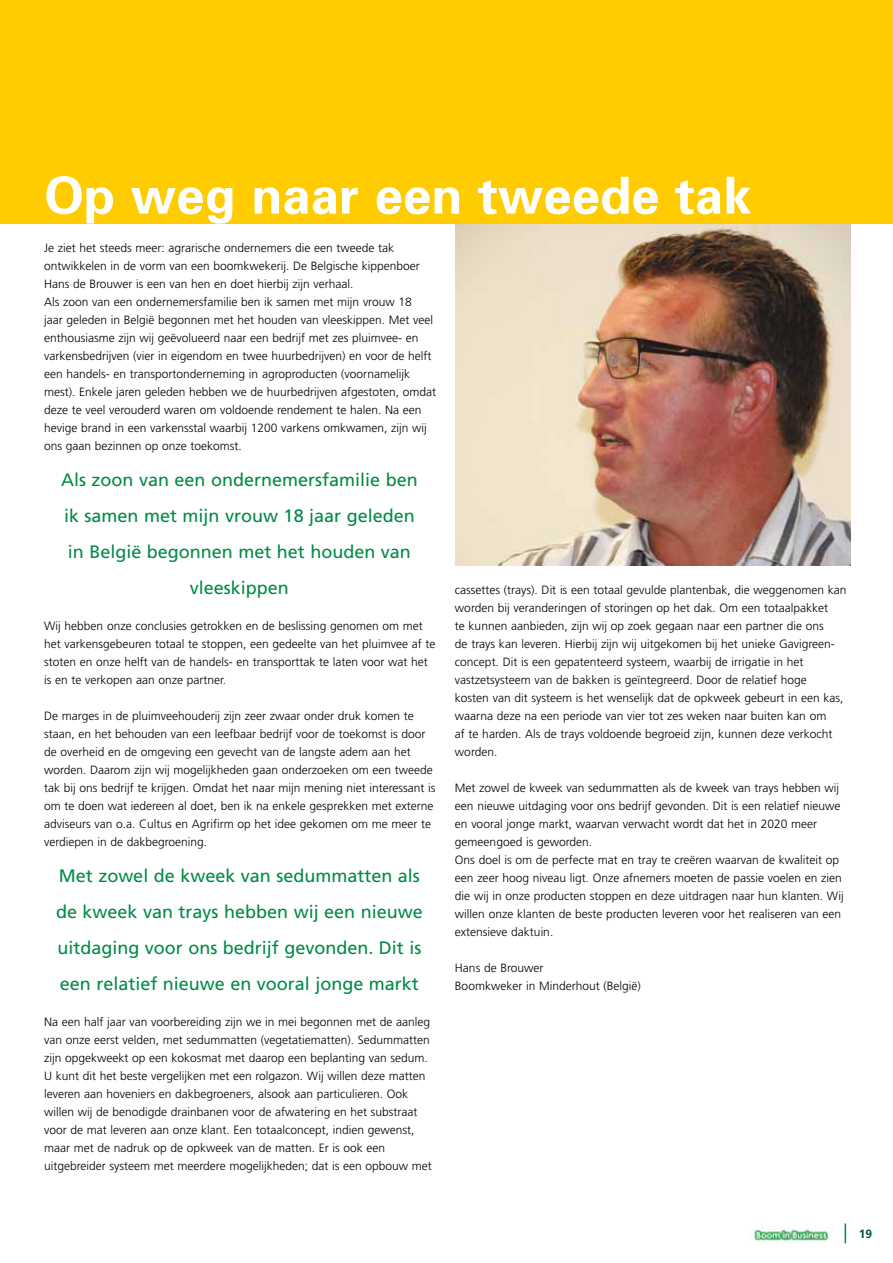
<style>
.page{position:relative;width:893px;height:1263px;background:#fff}
.page>*{position:absolute;margin:0;border:0;box-sizing:border-box;transform-origin:0 0}
.t1{font:700 51px "Univers";color:#fff}
.t2{font:18px/36px "Frutiger";color:#008b45;text-align:center}
.t3{font:300 12px/18px "Frutiger";color:#000}
.t4{font:700 12px "Frutiger";color:#00523c}
</style>
<div class="page">
<svg style="left:845px;top:1223px;width:1px;height:20px"></svg>
<img style="left:754px;top:1228px;width:75px;height:15px">
<img style="left:455px;top:224px;width:395px;height:342px">
<div style="left:0;top:0;width:893px;height:224px;background:#fecc00"></div>
<h1 class="t1" style="left:44px;top:163px;width:709px">Op weg naar een tweede tak</h1>
<p class="t3" style="left:44px;top:239px;width:394px">Je ziet het steeds meer: agrarische ondernemers die een tweede tak ontwikkelen in de vorm van een boomkwekerij. De Belgische kippenboer Hans de Brouwer is een van hen en doet hierbij zijn verhaal.<br>Als zoon van een ondernemersfamilie ben ik samen met mijn vrouw 18<br>jaar geleden in België begonnen met het houden van vleeskippen. Met veel enthousiasme zijn wij geëvolueerd naar een bedrijf met zes pluimvee- en varkensbedrijven (vier in eigendom en twee huurbedrijven) en voor de helft een handels- en transportonderneming in agroproducten (voornamelijk mest). Enkele jaren geleden hebben we de huurbedrijven afgestoten, omdat deze te veel verouderd waren om voldoende rendement te halen. Na een hevige brand in een varkensstal waarbij 1200 varkens omkwamen, zijn wij ons gaan bezinnen op onze toekomst.</p>
<h2 class="t2" style="left:61px;top:462px;width:358px">Als zoon van een ondernemersfamilie ben ik samen met mijn vrouw 18 jaar geleden in België begonnen met het houden van vleeskippen</h2>
<p class="t3" style="left:44px;top:617px;width:393px">Wij hebben onze conclusies getrokken en de beslissing genomen om met het varkensgebeuren totaal te stoppen, een gedeelte van het pluimvee af te stoten en onze helft van de handels- en transporttak te laten voor wat het is en te verkopen aan onze partner.</p>
<p class="t3" style="left:44px;top:707px;width:393px">De marges in de pluimveehouderij zijn zeer zwaar onder druk komen te staan, en het behouden van een leefbaar bedrijf voor de toekomst is door de overheid en de omgeving een gevecht van de langste adem aan het worden. Daarom zijn wij mogelijkheden gaan onderzoeken om een tweede tak bij ons bedrijf te krijgen. Omdat het naar mijn mening niet interessant is om te doen wat iedereen al doet, ben ik na enkele gesprekken met externe adviseurs van o.a. Cultus en Agrifirm op het idee gekomen om me meer te verdiepen in de dakbegroening.</p>
<h2 class="t2" style="left:56px;top:858px;width:368px;text-align:left">Met zowel de kweek van sedummatten als de kweek van trays hebben wij een nieuwe uitdaging voor ons bedrijf gevonden. Dit is een relatief nieuwe en vooral jonge markt</h2>
<p class="t3" style="left:44px;top:1013px;width:389px">Na een half jaar van voorbereiding zijn we in mei begonnen met de aanleg van onze eerst velden, met sedummatten (vegetatiematten). Sedummatten zijn opgekweekt op een kokosmat met daarop een beplanting van sedum.<br>U kunt dit het beste vergelijken met een rolgazon. Wij willen deze matten leveren aan hoveniers en dakbegroeners, alsook aan particulieren. Ook willen wij de benodigde drainbanen voor de afwatering en het substraat voor de mat leveren aan onze klant. Een totaalconcept, indien gewenst, maar met de nadruk op de opkweek van de matten. Er is ook een uitgebreider systeem met meerdere mogelijkheden; dat is een opbouw met</p>
<p class="t3" style="left:455px;top:581px;width:393px">cassettes (trays). Dit is een totaal gevulde plantenbak, die weggenomen kan worden bij veranderingen of storingen op het dak. Om een totaalpakket<br>te kunnen aanbieden, zijn wij op zoek gegaan naar een partner die ons<br>de trays kan leveren. Hierbij zijn wij uitgekomen bij het unieke Gavigreen&shy;concept. Dit is een gepatenteerd systeem, waarbij de irrigatie in het vastzetsysteem van de bakken is geïntegreerd. Door de relatief hoge<br>kosten van dit systeem is het wenselijk dat de opkweek gebeurt in een kas, waarna deze na een periode van vier tot zes weken naar buiten kan om<br>af te harden. Als de trays voldoende begroeid zijn, kunnen deze verkocht worden.</p>
<p class="t3" style="left:455px;top:779px;width:390px">Met zowel de kweek van sedummatten als de kweek van trays hebben wij een nieuwe uitdaging voor ons bedrijf gevonden. Dit is een relatief nieuwe en vooral jonge markt, waarvan verwacht wordt dat het in 2020 meer gemeengoed is geworden.<br>Ons doel is om de perfecte mat en tray te creëren waarvan de kwaliteit op een zeer hoog niveau ligt. Onze afnemers moeten de passie voelen en zien die wij in onze producten stoppen en deze uitdragen naar hun klanten. Wij willen onze klanten de beste producten leveren voor het realiseren van een extensieve daktuin.</p>
<p class="t3" style="left:455px;top:959px;width:187px">Hans de Brouwer<br>Boomkweker in Minderhout (België)</p>
<p class="t4" style="left:859px;top:1227px;width:15px">19</p>
</div>
